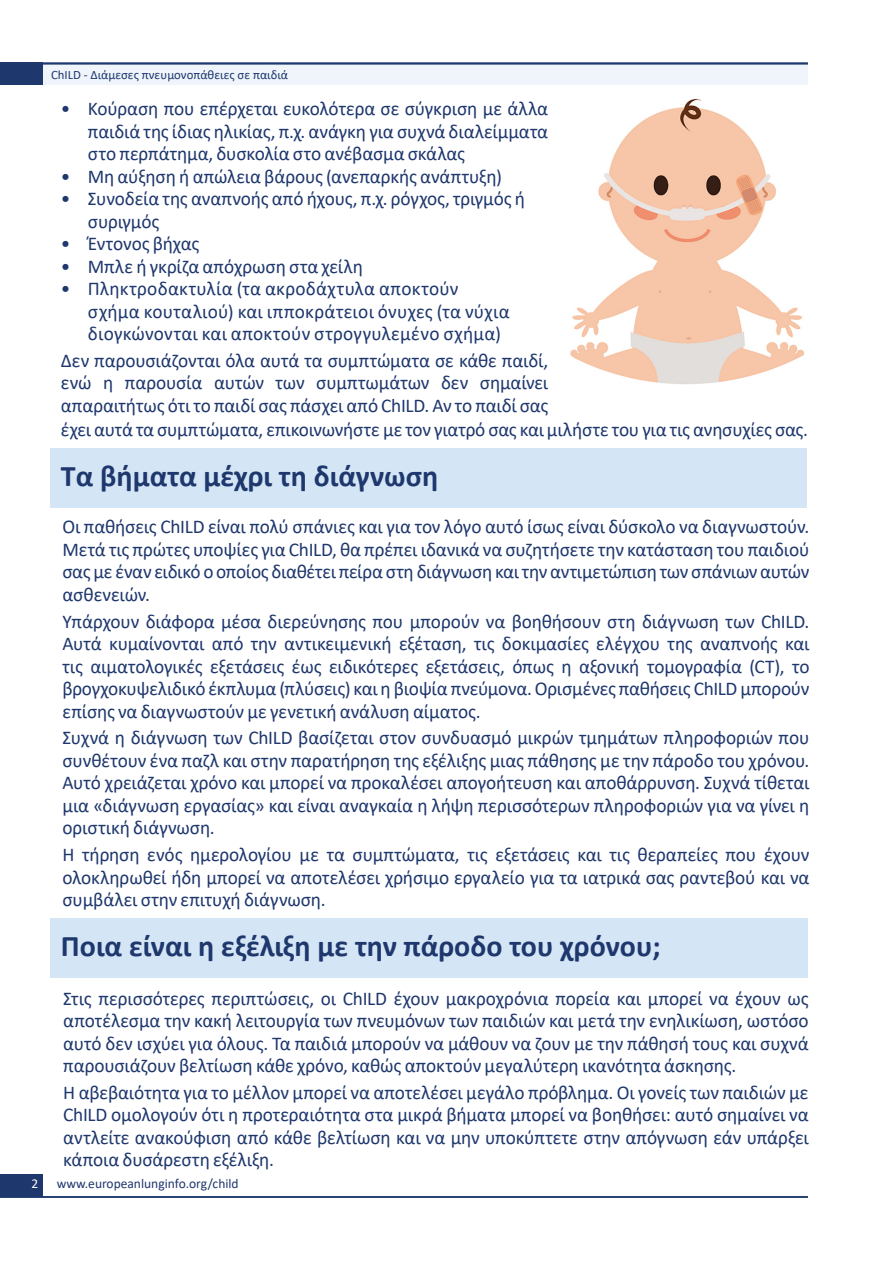
<style>
.page{position:relative;width:893px;height:1263px;background:#fff}
.page>*{position:absolute;margin:0;border:0;box-sizing:border-box;transform-origin:0 0}
.t1{font:700 30px "Calibri";color:#1e376d}
.H___B-head{font:19.5px/22.5px "Calibri";letter-spacing:-.005em;color:#1e376d;text-align:justify}
.t2{font:13.5px "Calibri";color:#1e376d}
.t3{font:13.5px "Calibri";color:#fff}
.t4{font:12.75px "Calibri";color:#1e376d}
</style>
<div class="page">
<div style="left:0;top:63px;width:808px;height:22px;background:#eff5fb"></div>
<div style="left:0;top:1175px;width:43px;height:22px;background:#1e376d"></div>
<div style="left:0;top:63px;width:43px;height:22px;background:#1e376d"></div>
<hr style="left:0;top:1196px;width:808px;height:2px;background:#1e376d">
<hr style="left:0;top:62px;width:808px;height:3px;background:#1e376d">
<div style="left:50px;top:448px;width:757px;height:60px;background:#d4e5f5"></div>
<img style="left:570px;top:98px;width:235px;height:286px">
<div style="left:50px;top:918px;width:758px;height:60px;background:#d4e5f5"></div>
<p class="t3" style="left:31px;top:1174px;width:8px">2</p>
<p class="t4" style="left:51px;top:66px;width:239px">ChILD - Διάμεσες πνευμονοπάθειες σε παιδιά</p>
<p class="H___B-head" style="left:88px;top:97px;width:462px;text-indent:-27px">• Κούραση που επέρχεται ευκολότερα σε σύγκριση με άλλα παιδιά της ίδιας ηλικίας, π.χ. ανάγκη για συχνά διαλείμματα στο περπάτημα, δυσκολία στο ανέβασμα σκάλας</p>
<p class="H___B-head" style="left:61px;top:164px;width:442px">• Μη αύξηση ή απώλεια βάρους (ανεπαρκής ανάπτυξη)</p>
<p class="H___B-head" style="left:88px;top:187px;width:439px;text-indent:-27px">• Συνοδεία της αναπνοής από ήχους, π.χ. ρόγχος, τριγμός ή συριγμός</p>
<p class="H___B-head" style="left:61px;top:232px;width:140px">• Έντονος βήχας</p>
<p class="H___B-head" style="left:61px;top:254px;width:304px">• Μπλε ή γκρίζα απόχρωση στα χείλη</p>
<p class="H___B-head" style="left:88px;top:277px;width:423px;text-align:left;text-indent:-27px">• Πληκτροδακτυλία (τα ακροδάχτυλα αποκτούν σχήμα κουταλιού) και ιπποκράτειοι όνυχες (τα νύχια διογκώνονται και αποκτούν στρογγυλεμένο σχήμα)</p>
<p class="H___B-head" style="left:61px;top:348px;width:748px;line-height:23px;text-align:left">Δεν παρουσιάζονται όλα αυτά τα συμπτώματα σε κάθε παιδί,<br>ενώ η παρουσία αυτών των συμπτωμάτων δεν σημαίνει<br>απαραιτήτως ότι το παιδί σας πάσχει από ChILD. Αν το παιδί σας<br>έχει αυτά τα συμπτώματα, επικοινωνήστε με τον γιατρό σας και μιλήστε του για τις ανησυχίες σας.</p>
<p class="t1" style="left:61px;top:455px;width:379px">Τα βήματα μέχρι τη διάγνωση</p>
<p class="H___B-head" style="left:63px;top:515px;width:748px">Οι παθήσεις ChILD είναι πολύ σπάνιες και για τον λόγο αυτό ίσως είναι δύσκολο να διαγνωστούν.<br>Μετά τις πρώτες υποψίες για ChILD, θα πρέπει ιδανικά να συζητήσετε την κατάσταση του παιδιού σας με έναν ειδικό ο οποίος διαθέτει πείρα στη διάγνωση και την αντιμετώπιση των σπάνιων αυτών ασθενειών.</p>
<p class="H___B-head" style="left:63px;top:609px;width:748px">Υπάρχουν διάφορα μέσα διερεύνησης που μπορούν να βοηθήσουν στη διάγνωση των ChILD.<br>Αυτά κυμαίνονται από την αντικειμενική εξέταση, τις δοκιμασίες ελέγχου της αναπνοής και τις αιματολογικές εξετάσεις έως ειδικότερες εξετάσεις, όπως η αξονική τομογραφία (CT), το βρογχοκυψελιδικό έκπλυμα (πλύσεις) και η βιοψία πνεύμονα. Ορισμένες παθήσεις ChILD μπορούν επίσης να διαγνωστούν με γενετική ανάλυση αίματος.</p>
<p class="H___B-head" style="left:63px;top:726px;width:748px">Συχνά η διάγνωση των ChILD βασίζεται στον συνδυασμό μικρών τμημάτων πληροφοριών που συνθέτουν ένα παζλ και στην παρατήρηση της εξέλιξης μιας πάθησης με την πάροδο του χρόνου.<br>Αυτό χρειάζεται χρόνο και μπορεί να προκαλέσει απογοήτευση και αποθάρρυνση. Συχνά τίθεται μια «διάγνωση εργασίας» και είναι αναγκαία η λήψη περισσότερων πληροφοριών για να γίνει η οριστική διάγνωση.</p>
<p class="H___B-head" style="left:63px;top:843px;width:748px">Η τήρηση ενός ημερολογίου με τα συμπτώματα, τις εξετάσεις και τις θεραπείες που έχουν ολοκληρωθεί ήδη μπορεί να αποτελέσει χρήσιμο εργαλείο για τα ιατρικά σας ραντεβού και να συμβάλει στην επιτυχή διάγνωση.</p>
<p class="t1" style="left:61px;top:924px;width:601px">Ποια είναι η εξέλιξη με την πάροδο του χρόνου;</p>
<p class="H___B-head" style="left:63px;top:986px;width:747px">Στις περισσότερες περιπτώσεις, οι ChILD έχουν μακροχρόνια πορεία και μπορεί να έχουν ως αποτέλεσμα την κακή λειτουργία των πνευμόνων των παιδιών και μετά την ενηλικίωση, ωστόσο αυτό δεν ισχύει για όλους. Τα παιδιά μπορούν να μάθουν να ζουν με την πάθησή τους και συχνά παρουσιάζουν βελτίωση κάθε χρόνο, καθώς αποκτούν μεγαλύτερη ικανότητα άσκησης.</p>
<p class="H___B-head" style="left:63px;top:1080px;width:747px">Η αβεβαιότητα για το μέλλον μπορεί να αποτελέσει μεγάλο πρόβλημα. Οι γονείς των παιδιών με ChILD ομολογούν ότι η προτεραιότητα στα μικρά βήματα μπορεί να βοηθήσει: αυτό σημαίνει να αντλείτε ανακούφιση από κάθε βελτίωση και να μην υποκύπτετε στην απόγνωση εάν υπάρξει κάποια δυσάρεστη εξέλιξη.</p>
<p class="t2" style="left:57px;top:1174px;width:184px">www.europeanlunginfo.org/child</p>
</div>
